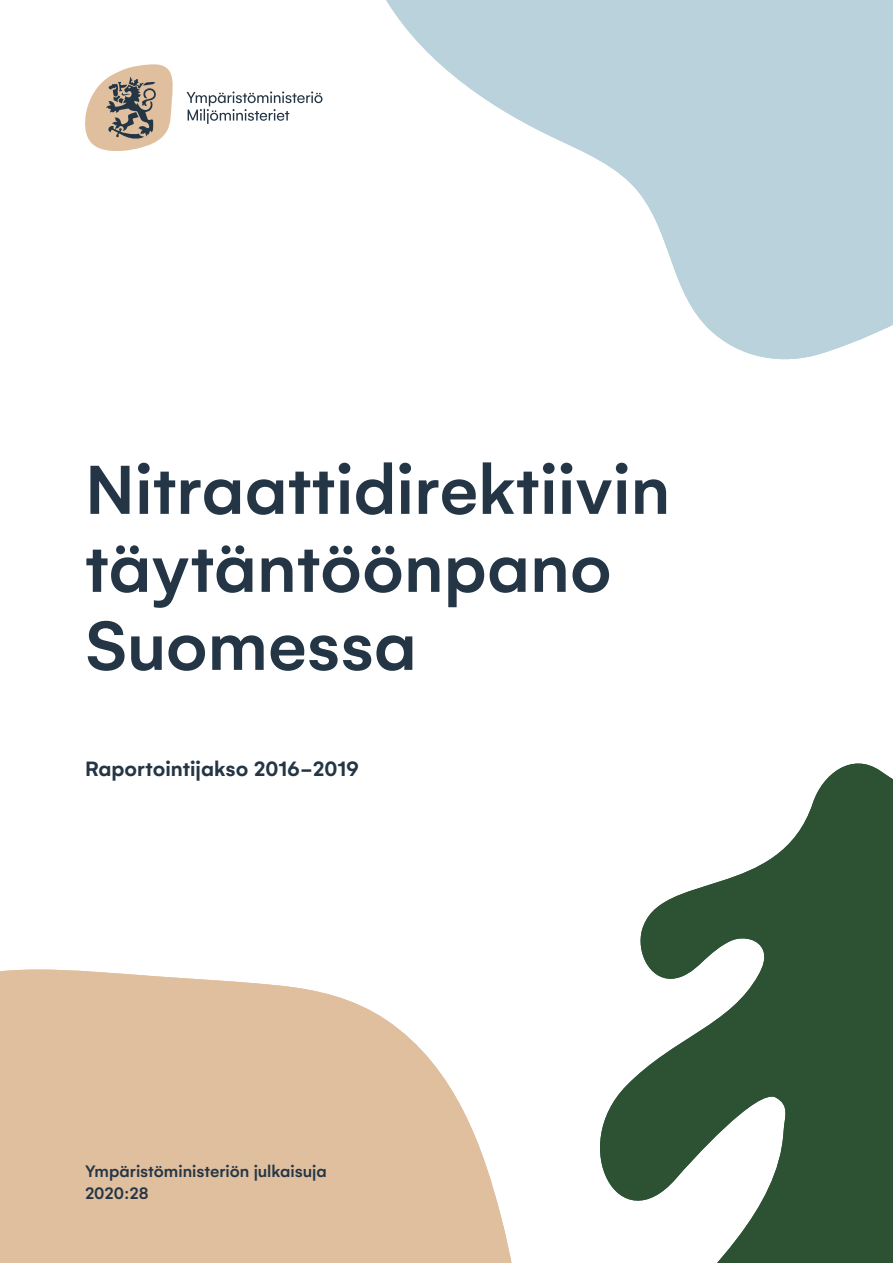
<style>
.page{position:relative;width:893px;height:1263px;background:#fff}
.page>*{position:absolute;margin:0;border:0;box-sizing:border-box;transform-origin:0 0}
.t1{font:500 75px/78px "Gelion";color:#243646}
.t2{font:600 22.5px "Gelion";color:#243646}
.t3{font:500 18px/22.5px "Gelion";color:#243646}
</style>
<div class="page">
<svg style="left:0;top:969px;width:512px;height:294px;background:#e4c8ac"></svg>
<svg style="left:322px;top:0;width:571px;height:360px;fill:#b9d2db"></svg>
<svg style="left:600px;top:763px;width:293px;height:500px;fill:#2c5133"></svg>
<svg style="left:85px;top:64px;width:88px;height:87px"></svg>
<svg style="left:186px;top:91px;width:136px;height:33px"></svg>
<p class="t1" style="left:85px;top:450px;width:587px">Nitraattidirektiivin täytäntöönpano<br>Suomessa</p>
<p class="t2" style="left:85px;top:755px;width:276px">Raportointijakso 2016-2019</p>
<p class="t3" style="left:85px;top:1159px;width:243px">Ympäristöministeriön julkaisuja<br>2020:28</p>
</div>
